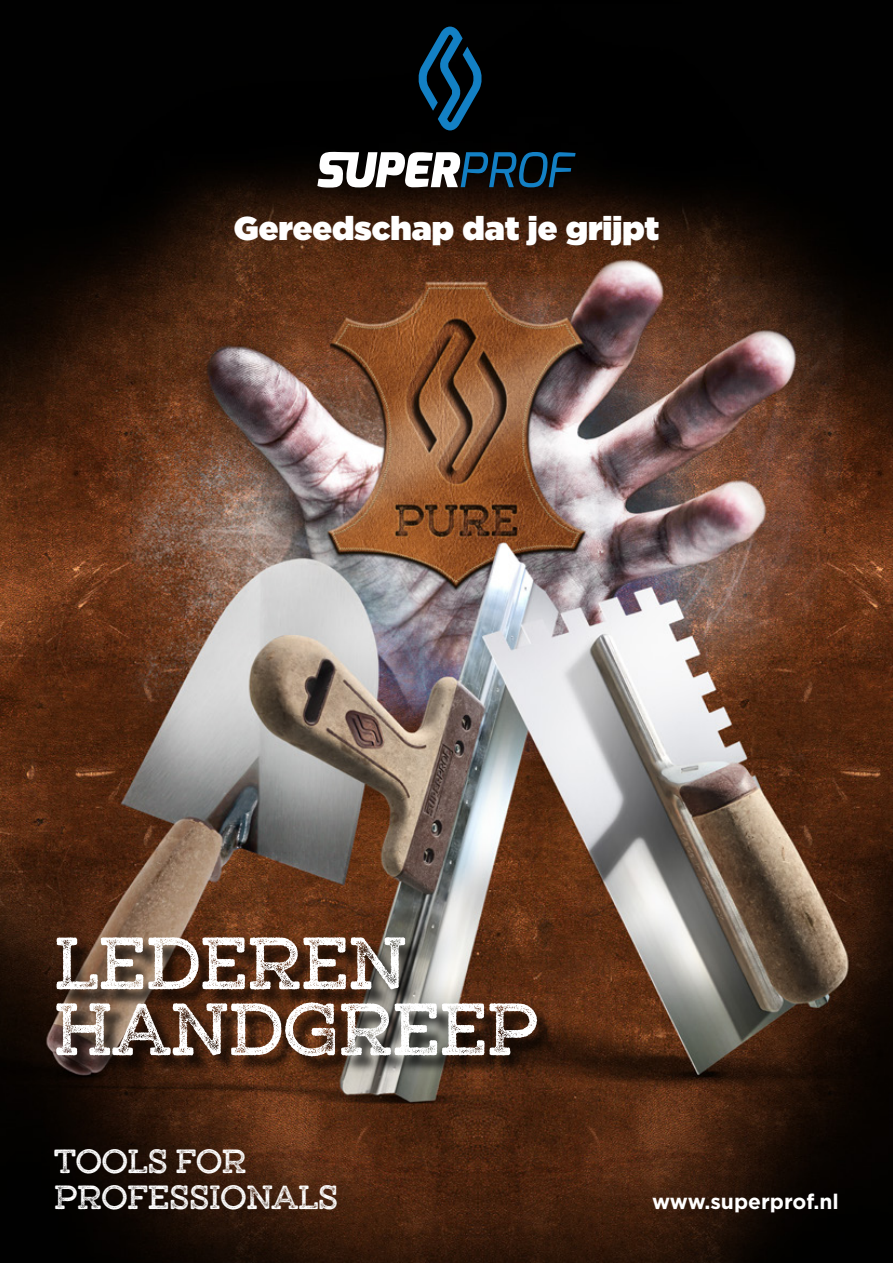
<style>
.page{position:relative;width:893px;height:1263px;background:#fff}
.page>*{position:absolute;margin:0;border:0;box-sizing:border-box;transform-origin:0 0}
.t1{font:700 66px/66px "Gist X Upr";color:#fff}
.t2{font:900 33px "Gotham";color:#fff}
.t3{font:700 30px/36px "Gist X Upr";color:#fff}
.t4{font:700 21px "Gotham";color:#fff}
</style>
<div class="page">
<img style="left:0;top:4px;width:893px;height:1259px">
<svg style="left:317px;top:152px;width:259px;height:36px"></svg>
<svg style="left:418px;top:27px;width:65px;height:103px;background:#062d45"></svg>
<div style="left:59px;top:940px;width:497px;height:134px;background:#000;opacity:.75"></div>
<p class="t2" style="left:234px;top:205px;width:427px">Gereedschap dat je grijpt</p>
<h1 class="t1" style="left:54px;top:933px;width:485px">LEDEREN<br>HANDGREEP</h1>
<p class="t3" style="left:54px;top:1145px;width:286px">TOOLS FOR<br>PROFESSIONALS</p>
<p class="t4" style="left:652px;top:1187px;width:188px">www.superprof.nl</p>
</div>
